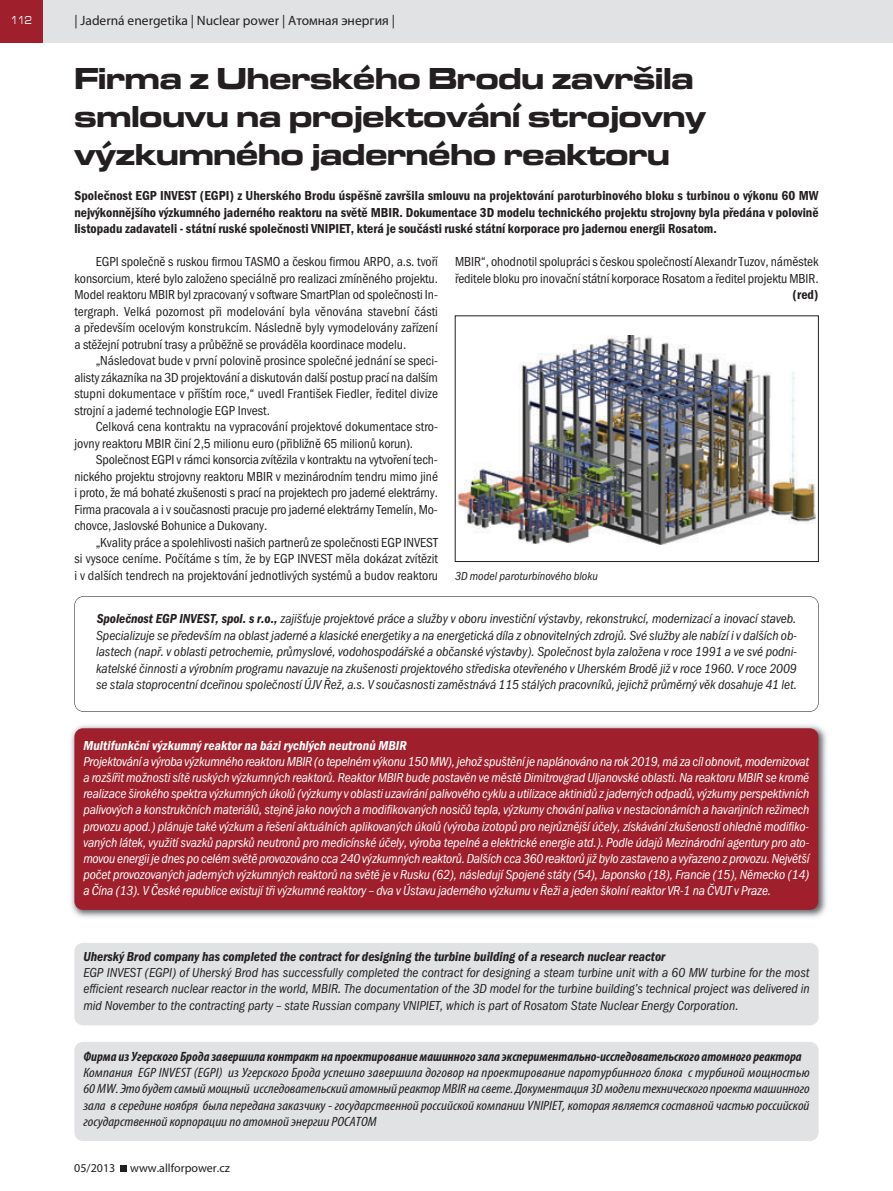
<style>
.page{position:relative;width:893px;height:1191px;background:#fff}
.page>*{position:absolute;margin:0;border:0;box-sizing:border-box;transform-origin:0 0}
.t1{font:700 expanded 31.5px/37.8px "Microgramma DOT";color:#231f20}
.t2{font:13.5px/16.5px "Franklin Got Itc TOT Boo Con";color:#231f20;text-align:justify}
.t3{font:13.5px/16.2px "Franklin Got Itc TOT Boo Con Ita";letter-spacing:-.01em;color:#fff;text-align:justify}
.t4{font:13.5px/16.5px "Franklin Got Itc TOT Boo Con Ita";letter-spacing:-.005em;color:#231f20;text-align:justify}
.t5{font:italic condensed 13.5px/16.2px "Myriad Pro";color:#231f20;text-align:justify;scale:1.12 1}
.t6{font:13.5px/16.5px "Franklin Got Itc TOT Dem Con";color:#231f20;text-align:justify}
.t7{font:italic 700 condensed 13.5px "Myriad Pro";color:#231f20}
.t8{font:13.5px "Franklin Got Itc TOT Dem Con Ita";color:#231f20}
.t9{font:13.5px "Franklin Got Itc TOT Dem Con Ita";letter-spacing:.005em;color:#fff}
.t10{font:13.5px "Myriad Pro";color:#231f20}
.t11{font:12px "Franklin Got Itc TOT Boo Con Ita";color:#231f20}
.t12{font:12px "Myriad Pro";color:#231f20}
.t13{font:500 expanded 12px "Microgramma DOT";color:#fff;scale:.7 1}
.s1{font-family:"Franklin Got Itc TOT Dem Con Ita"}
</style>
<div class="page">
<div style="left:43px;top:0;width:850px;height:43px;background:#e1e2e4"></div>
<div style="left:0;top:0;width:43px;height:43px;background:#9f202c"></div>
<svg style="left:120px;top:1165px;width:6px;height:6px"></svg>
<div style="left:74px;top:943px;width:745px;height:82px;background:#e1e2e4;border-radius:9px"></div>
<div style="left:74px;top:1042px;width:745px;height:99px;background:#e1e2e4;border-radius:9px"></div>
<div style="left:74px;top:596px;width:745px;height:116px;border:1px solid #231f20;border-radius:9px"></div>
<img style="left:71px;top:725px;width:756px;height:193px">
<div style="left:74px;top:728px;width:744px;height:182px;background:#9f202c;border-radius:9px"></div>
<img style="left:457px;top:335px;width:359px;height:209px">
<div style="left:455px;top:316px;width:364px;height:246px;border:1px solid #231f20"></div>
<p class="t13" style="left:11px;top:13px;width:31px">112</p>
<p class="t10" style="left:74px;top:15px;width:322px">| Jaderná energetika | Nuclear power | Aтомная энергия |</p>
<h1 class="t1" style="left:74px;top:60px;width:633px">Firma z Uherského Brodu završila smlouvu na projektování strojovny výzkumného jaderného reaktoru</h1>
<p class="t6" style="left:74px;top:187px;width:746px">Společnost EGP INVEST (EGPI) z Uherského Brodu úspěšně završila smlouvu na projektování paroturbinového bloku s turbinou o výkonu 60 MW nejvýkonnějšího výzkumného jaderného reaktoru na světě MBIR. Dokumentace 3D modelu technického projektu strojovny byla předána v polovině listopadu zadavateli - státní ruské společnosti VNIPIET, která je součásti ruské státní korporace pro jadernou energii Rosatom.</p>
<p class="t2" style="left:74px;top:253px;width:365px;text-indent:21px">EGPI společně s ruskou firmou TASMO a českou firmou ARPO, a.s. tvoří konsorcium, které bylo založeno speciálně pro realizaci zmíněného projektu.<br>Model reaktoru MBIR byl zpracovaný v software SmartPlan od společnosti In&shy;tergraph. Velká pozornost při modelování byla věnována stavební části a především ocelovým konstrukcím. Následně byly vymodelovány zařízení a stěžejní potrubní trasy a průběžně se prováděla koordinace modelu.</p>
<p class="t2" style="left:74px;top:352px;width:365px;text-indent:21px">„Následovat bude v první polovině prosince společné jednání se speci&shy;alisty zákazníka na 3D projektování a diskutován další postup prací na dalším stupni dokumentace v příštím roce,“ uvedl František Fiedler, ředitel divize strojní a jaderné technologie EGP Invest.</p>
<p class="t2" style="left:74px;top:418px;width:365px;text-indent:21px">Celková cena kontraktu na vypracování projektové dokumentace stro&shy;jovny reaktoru MBIR činí 2,5 milionu euro (přibližně 65 milionů korun).</p>
<p class="t2" style="left:74px;top:451px;width:365px;text-indent:21px">Společnost EGPI v rámci konsorcia zvítězila v kontraktu na vytvoření tech&shy;nického projektu strojovny reaktoru MBIR v mezinárodním tendru mimo jiné i proto, že má bohaté zkušenosti s prací na projektech pro jaderné elektrárny.<br>Firma pracovala a i v současnosti pracuje pro jaderné elektrárny Temelín, Mo&shy;chovce, Jaslovské Bohunice a Dukovany.</p>
<p class="t2" style="left:74px;top:534px;width:365px;text-indent:21px">„Kvality práce a spolehlivosti našich partnerů ze společnosti EGP INVEST si vysoce ceníme. Počítáme s tím, že by EGP INVEST měla dokázat zvítězit i v dalších tendrech na projektování jednotlivých systémů a budov reaktoru</p>
<p class="t2" style="left:455px;top:253px;width:365px">MBIR“, ohodnotil spolupráci s českou společností Alexandr Tuzov, náměstek ředitele bloku pro inovační státní korporace Rosatom a ředitel projektu MBIR.</p>
<p class="t6" style="left:793px;top:286px;width:28px">(red)</p>
<p class="t11" style="left:455px;top:570px;width:144px">3D model paroturbínového bloku</p>
<p class="t4" style="left:96px;top:611px;width:702px"><span class="s1">Společnost EGP INVEST, spol. s r.o.,</span> zajišťuje projektové práce a služby v oboru investiční výstavby, rekonstrukcí, modernizací a inovací staveb.<br>Specializuje se především na oblast jaderné a klasické energetiky a na energetická díla z obnovitelných zdrojů. Své služby ale nabízí i v dalších ob&shy;lastech (např. v oblasti petrochemie, průmyslové, vodohospodářské a občanské výstavby). Společnost byla založena v roce 1991 a ve své podni&shy;katelské činnosti a výrobním programu navazuje na zkušenosti projektového střediska otevřeného v Uherském Brodě již v roce 1960. V roce 2009 se stala stoprocentní dceřinou společností ÚJV Řež, a.s. V současnosti zaměstnává 115 stálých pracovníků, jejichž průměrný věk dosahuje 41 let.</p>
<p class="t9" style="left:83px;top:737px;width:325px">Multifunkční výzkumný reaktor na bázi rychlých neutronů MBIR</p>
<p class="t3" style="left:83px;top:753px;width:727px">Projektování a výroba výzkumného reaktoru MBIR (o tepelném výkonu 150 MW), jehož spuštění je naplánováno na rok 2019, má za cíl obnovit, modernizovat a rozšířit možnosti sítě ruských výzkumných reaktorů. Reaktor MBIR bude postavěn ve městě Dimitrovgrad Uljanovské oblasti. Na reaktoru MBIR se kromě realizace širokého spektra výzkumných úkolů (výzkumy v oblasti uzavírání palivového cyklu a utilizace aktinidů z jaderných odpadů, výzkumy perspektivních palivových a konstrukčních materiálů, stejně jako nových a modifikovaných nosičů tepla, výzkumy chování paliva v nestacionárních a havarijních režimech provozu apod.) plánuje také výzkum a řešení aktuálních aplikovaných úkolů (výroba izotopů pro nejrůznější účely, získávání zkušeností ohledně modifiko&shy;vaných látek, využití svazků paprsků neutronů pro medicínské účely, výroba tepelné a elektrické energie atd.). Podle údajů Mezinárodní agentury pro ato&shy;movou energii je dnes po celém světě provozováno cca 240 výzkumných reaktorů. Dalších cca 360 reaktorů již bylo zastaveno a vyřazeno z provozu. Největší počet provozovaných jaderných výzkumných reaktorů na světě je v Rusku (62), následují Spojené státy (54), Japonsko (18), Francie (15), Německo (14) a Čína (13). V České republice existují tři výzkumné reaktory – dva v Ústavu jaderného výzkumu v Řeži a jeden školní reaktor VR-1 na ČVUT v Praze.</p>
<p class="t8" style="left:83px;top:948px;width:583px">Uherský Brod company has completed the contract for designing the turbine building of a research nuclear reactor</p>
<p class="t4" style="left:83px;top:964px;width:728px">EGP INVEST (EGPI) of Uherský Brod has successfully completed the contract for designing a steam turbine unit with a 60 MW turbine for the most efficient research nuclear reactor in the world, MBIR. The documentation of the 3D model for the turbine building’s technical project was delivered in mid November to the contracting party – state Russian company VNIPIET, which is part of Rosatom State Nuclear Energy Corporation.</p>
<p class="t7" style="left:83px;top:1048px;width:720px">Фирма из Угерского Брода завершила контракт на проектирование машинного зала экспериментально-исследовательского атомного реактора</p>
<p class="t5" style="left:83px;top:1064px;width:650px">Компания EGP INVEST (EGPI) из Угерского Брода успешно завершила договор на проектирование паротурбинного блока с турбиной мощностью 60 MW. Это будет самый мощный исследовательский атомный реактор MBIR на свете. Документация 3D модели технического проекта машинного зала в середине ноября была передана заказчику - государственной российской компании VNIPIET, которая является составной частью российской государственной корпорации по атомной энергии РОСАТОМ</p>
<p class="t12" style="left:74px;top:1163px;width:157px">05/2013 www.allforpower.cz</p>
</div>
